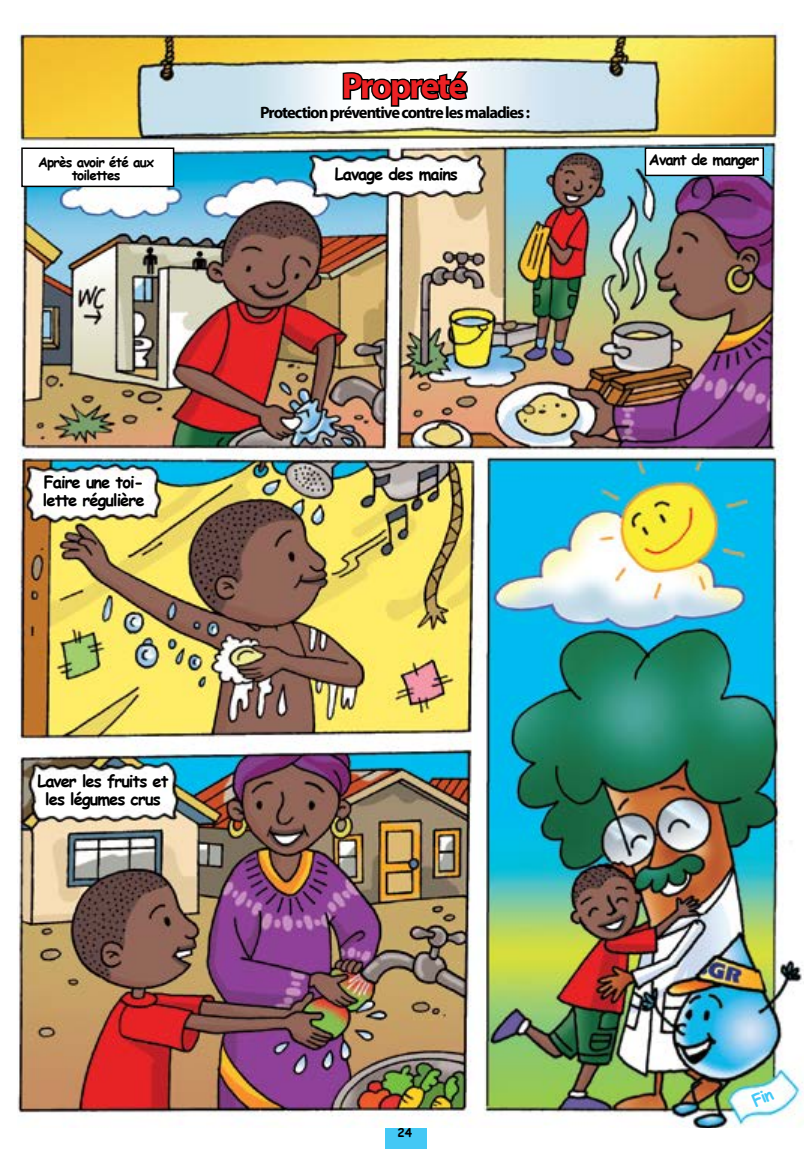
<style>
.page{position:relative;width:808px;height:1149px;background:#fff}
.page>*{position:absolute;margin:0;border:0;box-sizing:border-box;transform-origin:0 0}
.t1{font:700 36px "Myriad Pro";letter-spacing:-.065em;color:#ed2124}
.t2{font:700 16.5px/18px "Comic Sans MS";letter-spacing:-.06em;color:#000}
.t3{font:700 16.5px "Myriad Pro";letter-spacing:-.06em;color:#000}
.t4{font:700 15px "Comic Sans MS";letter-spacing:-.06em;color:#000}
.t5{font:700 13.5px "Comic Sans MS";letter-spacing:-.06em;color:#000}
.t6{font:700 12px "Comic Sans MS";color:#000}
</style>
<div class="page">
<div style="left:385px;top:1128px;width:42px;height:20px;background:#44c8f5"></div>
<img style="left:17px;top:23px;width:787px;height:1104px">
<div style="left:22px;top:148px;width:152px;height:38px;background:#fff"></div>
<div style="left:21px;top:147px;width:153px;height:40px;border:2px solid #000"></div>
<div style="left:645px;top:148px;width:118px;height:27px;background:#fff"></div>
<div style="left:645px;top:147px;width:119px;height:29px;border:2px solid #000"></div>
<svg style="left:341px;top:69px;width:129px;height:73px"></svg>
<svg style="left:751px;top:1089px;width:24px;height:17px"></svg>
<h1 class="t1" style="left:342px;top:62px;width:127px">Propreté</h1>
<p class="t3" style="left:260px;top:102px;width:271px">Protection préventive contre les maladies :</p>
<p class="t5" style="left:38px;top:152px;width:118px">Après avoir été aux</p>
<p class="t4" style="left:649px;top:148px;width:112px">Avant de manger</p>
<p class="t5" style="left:72px;top:165px;width:50px">toilettes</p>
<p class="t2" style="left:335px;top:164px;width:125px">Lavage des mains</p>
<p class="t2" style="left:43px;top:472px;width:103px">Faire une toi&shy;lette régulière</p>
<p class="t2" style="left:37px;top:770px;width:133px;text-align:center">Laver les fruits et les légumes crus</p>
<p class="t6" style="left:397px;top:1123px;width:16px">24</p>
</div>
